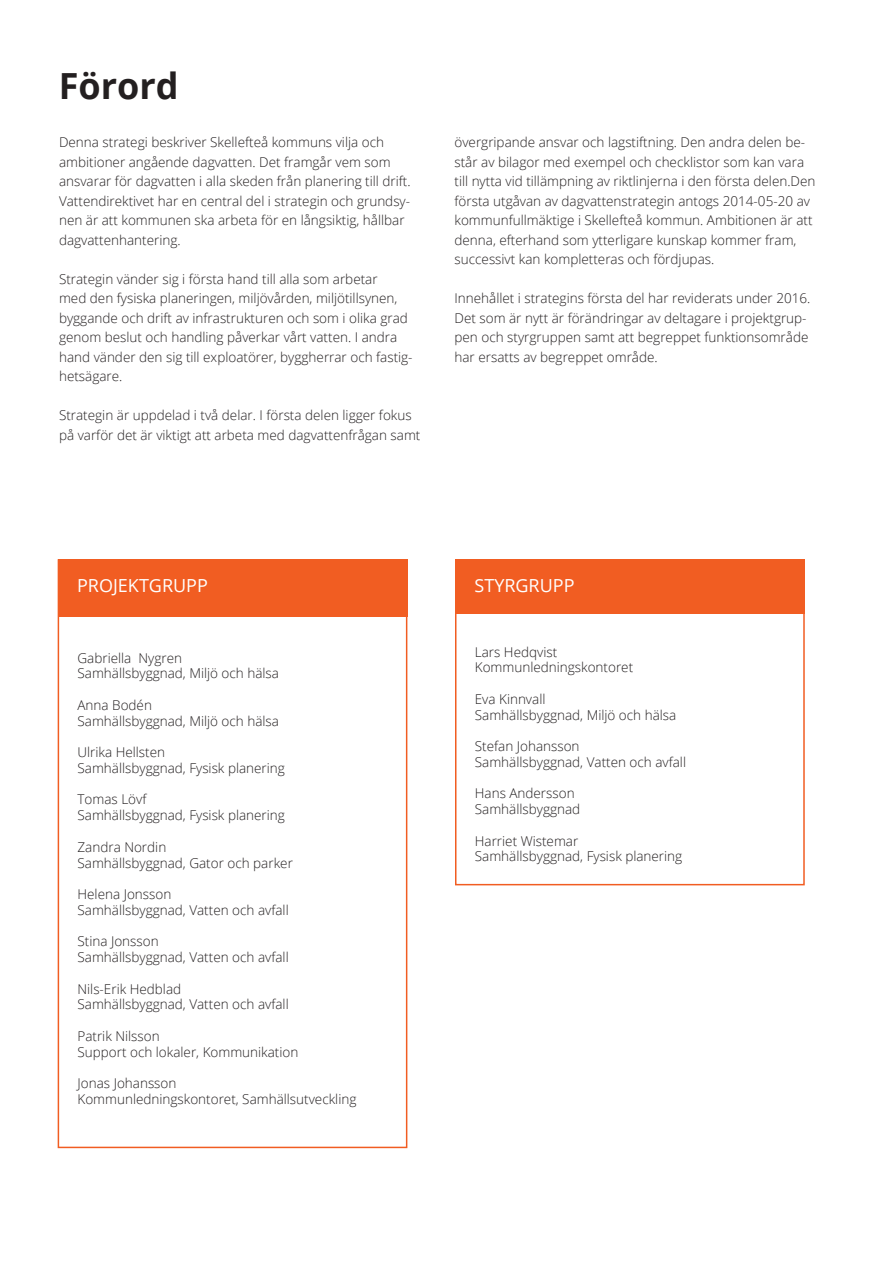
<style>
.page{position:relative;width:893px;height:1263px;background:#fff}
.page>*{position:absolute;margin:0;border:0;box-sizing:border-box;transform-origin:0 0}
.t1{font:700 36px "Open Sans";color:#231f20}
.t2{font:18px "Open Sans";color:#fff}
.t3{font:300 13.5px/19.5px "Open Sans";color:#231f20}
</style>
<div class="page">
<div style="left:58px;top:559px;width:349px;height:589px;border:2px solid #f15d22"></div>
<div style="left:58px;top:559px;width:349px;height:57px;background:#f15d22"></div>
<div style="left:455px;top:559px;width:350px;height:326px;border:2px solid #f15d22"></div>
<div style="left:455px;top:559px;width:350px;height:55px;background:#f15d22"></div>
<p class="t1" style="left:59px;top:60px;width:121px">Förord</p>
<p class="t3" style="left:59px;top:132px;width:353px">Denna strategi beskriver Skellefteå kommuns vilja och ambitioner angående dagvatten. Det framgår vem som ansvarar för dagvatten i alla skeden från planering till drift.<br>Vattendirektivet har en central del i strategin och grundsy&shy;nen är att kommunen ska arbeta för en långsiktig, hållbar dagvattenhantering.</p>
<p class="t3" style="left:59px;top:269px;width:355px">Strategin vänder sig i första hand till alla som arbetar<br>med den fysiska planeringen, miljövården, miljötillsynen, byggande och drift av infrastrukturen och som i olika grad genom beslut och handling påverkar vårt vatten. I andra hand vänder den sig till exploatörer, byggherrar och fastig&shy;hetsägare.</p>
<p class="t3" style="left:59px;top:405px;width:363px">Strategin är uppdelad i två delar. I första delen ligger fokus på varför det är viktigt att arbeta med dagvattenfrågan samt</p>
<p class="t3" style="left:454px;top:132px;width:362px">övergripande ansvar och lagstiftning. Den andra delen be&shy;står av bilagor med exempel och checklistor som kan vara till nytta vid tillämpning av riktlinjerna i den första delen.Den första utgåvan av dagvattenstrategin antogs 2014-05-20 av kommunfullmäktige i Skellefteå kommun. Ambitionen är att denna, efterhand som ytterligare kunskap kommer fram, successivt kan kompletteras och fördjupas.</p>
<p class="t3" style="left:454px;top:288px;width:357px">Innehållet i strategins första del har reviderats under 2016.<br>Det som är nytt är förändringar av deltagare i projektgrup&shy;pen och styrgruppen samt att begreppet funktionsområde har ersatts av begreppet område.</p>
<p class="t2" style="left:77px;top:573px;width:132px">PROJEKTGRUPP</p>
<p class="t3" style="left:77px;top:650px;width:203px;line-height:15.8px">Gabriella Nygren<br>Samhällsbyggnad, Miljö och hälsa</p>
<p class="t3" style="left:77px;top:697px;width:203px;line-height:15.8px">Anna Bodén<br>Samhällsbyggnad, Miljö och hälsa</p>
<p class="t3" style="left:77px;top:744px;width:209px;line-height:15.8px">Ulrika Hellsten<br>Samhällsbyggnad, Fysisk planering</p>
<p class="t3" style="left:77px;top:791px;width:209px;line-height:15.8px">Tomas Lövf<br>Samhällsbyggnad, Fysisk planering</p>
<p class="t3" style="left:77px;top:839px;width:217px;line-height:15.8px">Zandra Nordin<br>Samhällsbyggnad, Gator och parker</p>
<p class="t3" style="left:77px;top:886px;width:213px;line-height:15.8px">Helena Jonsson<br>Samhällsbyggnad, Vatten och avfall</p>
<p class="t3" style="left:77px;top:933px;width:213px;line-height:15.8px">Stina Jonsson<br>Samhällsbyggnad, Vatten och avfall</p>
<p class="t3" style="left:77px;top:980px;width:213px;line-height:15.8px">Nils-Erik Hedblad<br>Samhällsbyggnad, Vatten och avfall</p>
<p class="t3" style="left:77px;top:1028px;width:222px;line-height:15.8px">Patrik Nilsson<br>Support och lokaler, Kommunikation</p>
<p class="t3" style="left:77px;top:1075px;width:280px;line-height:15.8px">Jonas Johansson<br>Kommunledningskontoret, Samhällsutveckling</p>
<p class="t2" style="left:474px;top:573px;width:102px">STYRGRUPP</p>
<p class="t3" style="left:475px;top:643px;width:160px;line-height:15.8px">Lars Hedqvist<br>Kommunledningskontoret</p>
<p class="t3" style="left:475px;top:691px;width:203px;line-height:15.8px">Eva Kinnvall<br>Samhällsbyggnad, Miljö och hälsa</p>
<p class="t3" style="left:475px;top:738px;width:213px;line-height:15.8px">Stefan Johansson<br>Samhällsbyggnad, Vatten och avfall</p>
<p class="t3" style="left:475px;top:785px;width:107px;line-height:15.8px">Hans Andersson<br>Samhällsbyggnad</p>
<p class="t3" style="left:475px;top:832px;width:209px;line-height:15.8px">Harriet Wistemar<br>Samhällsbyggnad, Fysisk planering</p>
</div>
